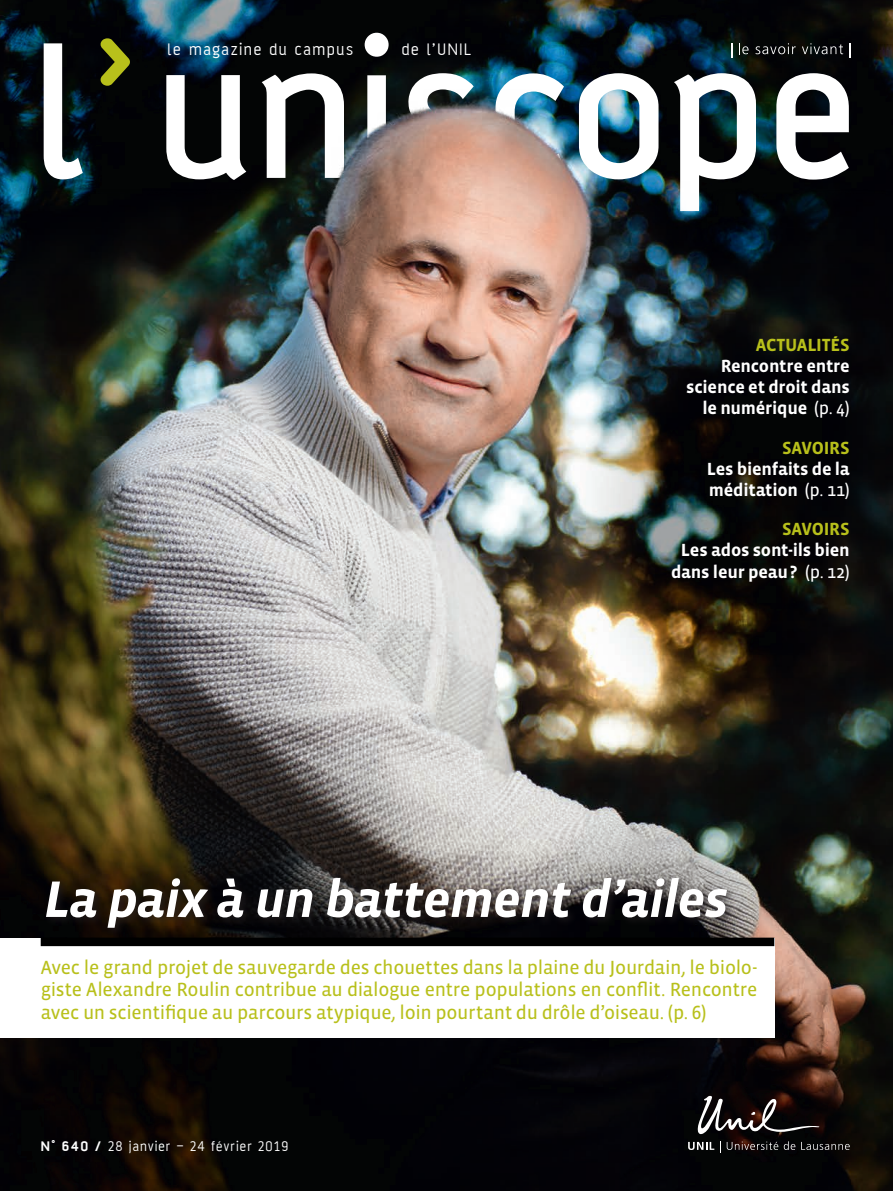
<style>
.page{position:relative;width:893px;height:1191px;background:#fff}
.page>*{position:absolute;margin:0;border:0;box-sizing:border-box;transform-origin:0 0}
.t1{font:500 208.5px "AF Battersea";letter-spacing:.015em;color:#fff}
.t2{font:italic 700 52.5px "Vista Sans";letter-spacing:-.02em;color:#fff}
.CHAPEAU_PHOTO{font:19.5px/22.5px "Vista Sans Reg";letter-spacing:-.015em;color:#b8c01b;text-align:justify}
.t3{font:700 18px/21px "Vista Sans";letter-spacing:-.015em;color:#fff;text-align:right}
.sous-titre{font:18px "AF Battersea";letter-spacing:.09em;color:#fff}
.t4{font:700 18px "Vista Sans";letter-spacing:-.015em;color:#b8c01b}
.t5{font:15px "AF Battersea";letter-spacing:.07em;color:#fff}
.s1{font-family:"Vista Sans Reg";font-weight:400}
.s2{font-weight:700}
</style>
<div class="page">
<img style="left:0;top:0;width:893px;height:1191px">
<svg style="left:731px;top:43px;width:1px;height:15px"></svg>
<svg style="left:739px;top:43px;width:9px;height:11px"></svg>
<svg style="left:756px;top:43px;width:40px;height:11px"></svg>
<svg style="left:802px;top:43px;width:41px;height:11px"></svg>
<svg style="left:849px;top:43px;width:1px;height:15px"></svg>
<svg style="left:97px;top:35px;width:37px;height:54px;background:#44480d"></svg>
<svg style="left:697px;top:1095px;width:123px;height:40px;background:#342d2d"></svg>
<svg style="left:688px;top:1141px;width:26px;height:9px"></svg>
<svg style="left:727px;top:1141px;width:51px;height:9px"></svg>
<svg style="left:784px;top:1141px;width:11px;height:9px"></svg>
<svg style="left:801px;top:1141px;width:49px;height:9px"></svg>
<div style="left:0;top:938px;width:774px;height:99px;background:#fff"></div>
<div style="left:41px;top:937px;width:733px;height:9px;background:#000"></div>
<div style="left:42px;top:874px;width:695px;height:63px;background:#231f20;opacity:.7"></div>
<p class="t1" style="left:33px;top:7px;width:825px">l uniscope</p>
<p class="sous-titre" style="left:168px;top:40px;width:187px">le magazine du campus</p>
<p class="sous-titre" style="left:402px;top:40px;width:71px">de l’UNIL</p>
<p class="t4" style="left:756px;top:336px;width:95px">ACTUALITÉS</p>
<p class="t3" style="left:686px;top:356px;width:165px">Rencontre entre science et droit dans le numérique <span class="s1">(p. 4)</span></p>
<p class="t4" style="left:782px;top:438px;width:69px">SAVOIRS</p>
<p class="t3" style="left:707px;top:458px;width:144px;text-align:left">Les bienfaits de la méditation <span class="s1">(p. 11)</span></p>
<p class="t4" style="left:782px;top:520px;width:69px">SAVOIRS</p>
<p class="t3" style="left:671px;top:540px;width:180px;line-height:21.6px;text-align:center">Les ados sont-ils bien dans leur peau? <span class="s1">(p. 12)</span></p>
<p class="t2" style="left:44px;top:872px;width:686px">La paix à un battement d’ailes</p>
<p class="CHAPEAU_PHOTO" style="left:41px;top:956px;width:718px">Avec le grand projet de sauvegarde des chouettes dans la plaine du Jourdain, le biolo&shy;giste Alexandre Roulin contribue au dialogue entre populations en conflit. Rencontre avec un scientifique au parcours atypique, loin pourtant du drôle d’oiseau. (p. 6)</p>
<p class="t5" style="left:41px;top:1138px;width:249px"><span class="s2">N° 640 /</span> 28 janvier – 24 février 2019</p>
</div>
